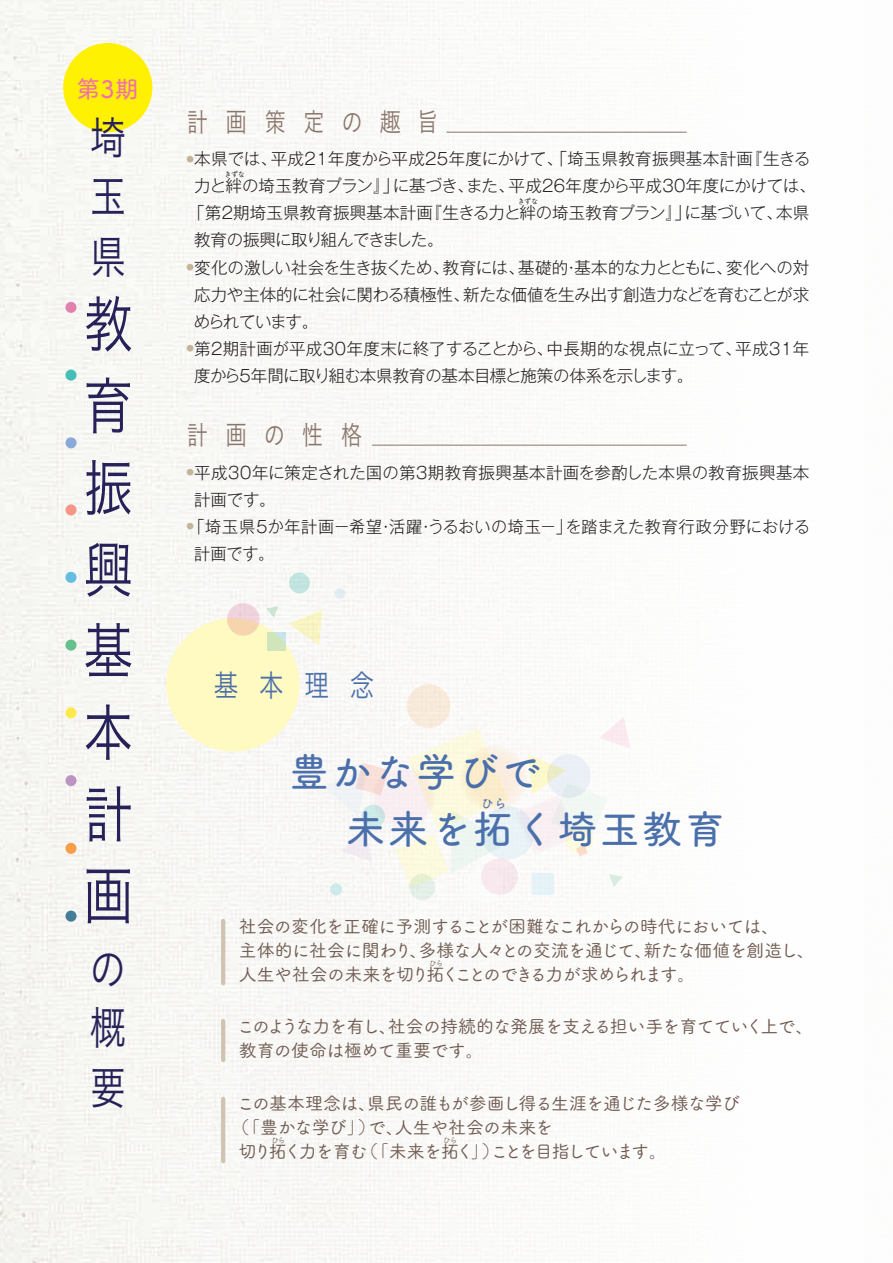
<style>
.page{position:relative;width:893px;height:1263px;background:#fff}
.page>*{position:absolute;margin:0;border:0;box-sizing:border-box;transform-origin:0 0}
.t1{font:63.75px/81.6px "Koburina Go Std W3";color:#262259;text-align:justify;scale:.8 1}
.t2{font:46.5px/59.6px "Koburina Go Std W3";color:#262259;text-align:justify;scale:.8 1}
.t3{font:40.2px/56.7px "Tsuku A Rd Gothic Std D";letter-spacing:.055em;color:#4a6fab}
.t4{font:31.5px "Koburina Go Std W3";color:#4a6fab;scale:.8 1}
.t5{font:27px "Koburina Go Std W3";letter-spacing:.785em;color:#8b766b;scale:.8 1}
.t6{font:24px "Tsuku A Rd Gothic Std D";color:#f171ab}
.t7{font:18px/24px "Tsuku A Rd Gothic Std M";letter-spacing:-.05em;color:#715d53}
.t8{font:18px "Tsuku A Rd Gothic Std M";letter-spacing:-.125em;color:#715d53}
.t9{font:300 16.5px/27px "Gothic MB101 Pro";letter-spacing:-.015em;color:#231f20;text-align:justify}
.t10{font:300 16.5px/27px "Gothic MB101 Pro";letter-spacing:.02em;color:#231f20}
.t11{font:300 16.5px/27px "Gothic MB101 Pro";letter-spacing:.005em;color:#231f20}
.t12{font:300 16.5px "Gothic MB101 Pro";letter-spacing:.025em;color:#231f20}
.t13{font:300 16.5px "Gothic MB101 Pro";letter-spacing:.01em;color:#231f20}
.t14{font:300 16.5px "Gothic MB101 Pro";letter-spacing:-.04em;color:#231f20}
.t15{font:12.45px "Tsuku A Rd Gothic Std D";color:#4a6fab}
.t16{font:7.5px "Tsuku A Rd Gothic Std M";color:#715d53}
.t17{font:7.5px "Tsuku A Rd Gothic Std M";letter-spacing:-.11em;color:#231f20}
</style>
<div class="page">
<img style="left:0;top:0;width:687px;height:1263px">
<div style="left:402px;top:913px;width:27px;height:26px;background:#fff;border-radius:50%"></div>
<div style="left:466px;top:866px;width:36px;height:37px;background:#fff;border-radius:50%"></div>
<svg style="left:461px;top:744px;width:67px;height:68px"></svg>
<div style="left:409px;top:874px;width:26px;height:26px;background:#e4f0e8;border-radius:50%"></div>
<div style="left:481px;top:806px;width:53px;height:53px;background:#e9f3f7;border-radius:50%"></div>
<div style="left:533px;top:873px;width:21px;height:21px;background:#e5f2f7"></div>
<div style="left:407px;top:684px;width:43px;height:44px;background:#f7eadb;border-radius:50%"></div>
<div style="left:372px;top:766px;width:63px;height:63px;background:#f8eff2;border-radius:50%"></div>
<div style="left:481px;top:858px;width:37px;height:37px;background:#f6e8ed;border-radius:50%"></div>
<div style="left:330px;top:883px;width:12px;height:12px;background:#ccebe8;border-radius:50%"></div>
<svg style="left:395px;top:728px;width:113px;height:160px"></svg>
<svg style="left:516px;top:717px;width:114px;height:140px"></svg>
<svg style="left:609px;top:874px;width:14px;height:13px"></svg>
<svg style="left:322px;top:762px;width:66px;height:100px"></svg>
<div style="left:63px;top:43px;width:89px;height:89px;background:#fff101;border-radius:50%"></div>
<div style="left:65px;top:302px;width:12px;height:11px;background:#e182ae;border-radius:50%"></div>
<div style="left:65px;top:370px;width:12px;height:11px;background:#43bfb5;border-radius:50%"></div>
<div style="left:65px;top:437px;width:12px;height:11px;background:#89aad8;border-radius:50%"></div>
<div style="left:65px;top:504px;width:12px;height:11px;background:#f59687;border-radius:50%"></div>
<div style="left:65px;top:572px;width:12px;height:11px;background:#64bee2;border-radius:50%"></div>
<div style="left:65px;top:639px;width:12px;height:12px;background:#65c18b;border-radius:50%"></div>
<div style="left:65px;top:707px;width:12px;height:11px;background:#ffe94d;border-radius:50%"></div>
<div style="left:65px;top:775px;width:12px;height:11px;background:#bc94c4;border-radius:50%"></div>
<div style="left:65px;top:843px;width:12px;height:11px;background:#f89d48;border-radius:50%"></div>
<svg style="left:65px;top:910px;width:12px;height:12px"></svg>
<hr style="left:446px;top:132px;width:241px;height:1px;background:#8b766b">
<hr style="left:372px;top:445px;width:315px;height:1px;background:#8b766b">
<div style="left:166px;top:618px;width:133px;height:133px;background:#fffac1;border-radius:50%"></div>
<svg style="left:267px;top:632px;width:19px;height:18px"></svg>
<svg style="left:227px;top:603px;width:33px;height:33px"></svg>
<div style="left:334px;top:588px;width:11px;height:11px;background:#e2edf1;border-radius:50%"></div>
<svg style="left:289px;top:610px;width:33px;height:36px"></svg>
<svg style="left:266px;top:606px;width:12px;height:12px"></svg>
<svg style="left:289px;top:572px;width:21px;height:21px"></svg>
<hr style="left:221px;top:921px;width:4px;height:62px;background:#cfc4b0">
<hr style="left:221px;top:1021px;width:4px;height:39px;background:#cfc4b0">
<hr style="left:221px;top:1099px;width:4px;height:62px;background:#cfc4b0">
<h3 class="t6" style="left:77px;top:71px;width:64px">第3期</h3>
<h2 class="t2" style="left:90px;top:107px;width:45px">埼玉県</h2>
<h1 class="t1" style="left:83px;top:283px;width:62px">教育振興基本計画</h1>
<h2 class="t2" style="left:90px;top:938px;width:45px">の概要</h2>
<h3 class="t5" style="left:187px;top:101px;width:316px">計画策定の趣旨</h3>
<p class="t12" style="left:187px;top:145px;width:625px"><sup>●</sup>本県では、平成2１年度から平成25年度にかけて、「埼玉県教育振興基本計画『生きる</p>
<p class="t9" style="left:194px;top:170px;width:623px">力と絆の埼玉教育プラン』」に基づき、また、平成26年度から平成30年度にかけては、</p>
<p class="t13" style="left:188px;top:199px;width:623px">「第２期埼玉県教育振興基本計画『生きる力と絆の埼玉教育プラン』」に基づいて、本県</p>
<p class="t14" style="left:194px;top:226px;width:251px">教育の振興に取り組んできました。</p>
<p class="t9" style="left:194px;top:251px;width:617px;text-indent:-7px"><sup>●</sup>変化の激しい社会を生き抜くため、教育には、基礎的・基本的な力とともに、変化への対応力や主体的に社会に関わる積極性、新たな価値を生み出す創造力などを育むことが求められています。</p>
<p class="t9" style="left:194px;top:332px;width:617px;text-indent:-7px"><sup>●</sup>第2期計画が平成３０年度末に終了することから、中長期的な視点に立って、平成３１年度から５年間に取り組む本県教育の基本目標と施策の体系を示します。</p>
<h3 class="t5" style="left:187px;top:415px;width:221px">計画の性格</h3>
<p class="t11" style="left:194px;top:457px;width:617px;text-indent:-8px"><sup>●</sup>平成３０年に策定された国の第３期教育振興基本計画を参酌した本県の教育振興基本計画です。</p>
<p class="t10" style="left:194px;top:511px;width:618px;text-indent:-7px"><sup>●</sup>「埼玉県５か年計画－希望・活躍・うるおいの埼玉－」を踏まえた教育行政分野における計画です。</p>
<p class="t17" style="left:224px;top:168px;width:22px">きずな</p>
<p class="t17" style="left:517px;top:195px;width:22px">きずな</p>
<h3 class="t4" style="left:213px;top:661px;width:203px">基本理念</h3>
<h3 class="t3" style="left:289px;top:741px;width:437px">豊かな学びで<br>　 未来を拓く埼玉教育</h3>
<p class="t15" style="left:481px;top:793px;width:27px">ひら</p>
<p class="t7" style="left:239px;top:913px;width:578px">社会の変化を正確に予測することが困難なこれからの時代においては、<br>主体的に社会に関わり、多様な人々との交流を通じて、新たな価値を創造し、人生や社会の未来を切り拓くことのできる力が求められます。</p>
<p class="t16" style="left:429px;top:957px;width:16px">ひら</p>
<p class="t7" style="left:237px;top:1013px;width:578px">このような力を有し、社会の持続的な発展を支える担い手を育てていく上で、教育の使命は極めて重要です。</p>
<p class="t7" style="left:237px;top:1090px;width:505px">この基本理念は、県民の誰もが参画し得る生涯を通じた多様な学び</p>
<p class="t7" style="left:231px;top:1114px;width:323px">（「豊かな学び」）で、人生や社会の未来を</p>
<p class="t8" style="left:239px;top:1138px;width:430px">切り拓く力を育む（「未来を拓く」）ことを目指しています。</p>
<p class="t16" style="left:271px;top:1134px;width:16px">ひら</p>
<p class="t16" style="left:443px;top:1134px;width:16px">ひら</p>
</div>
